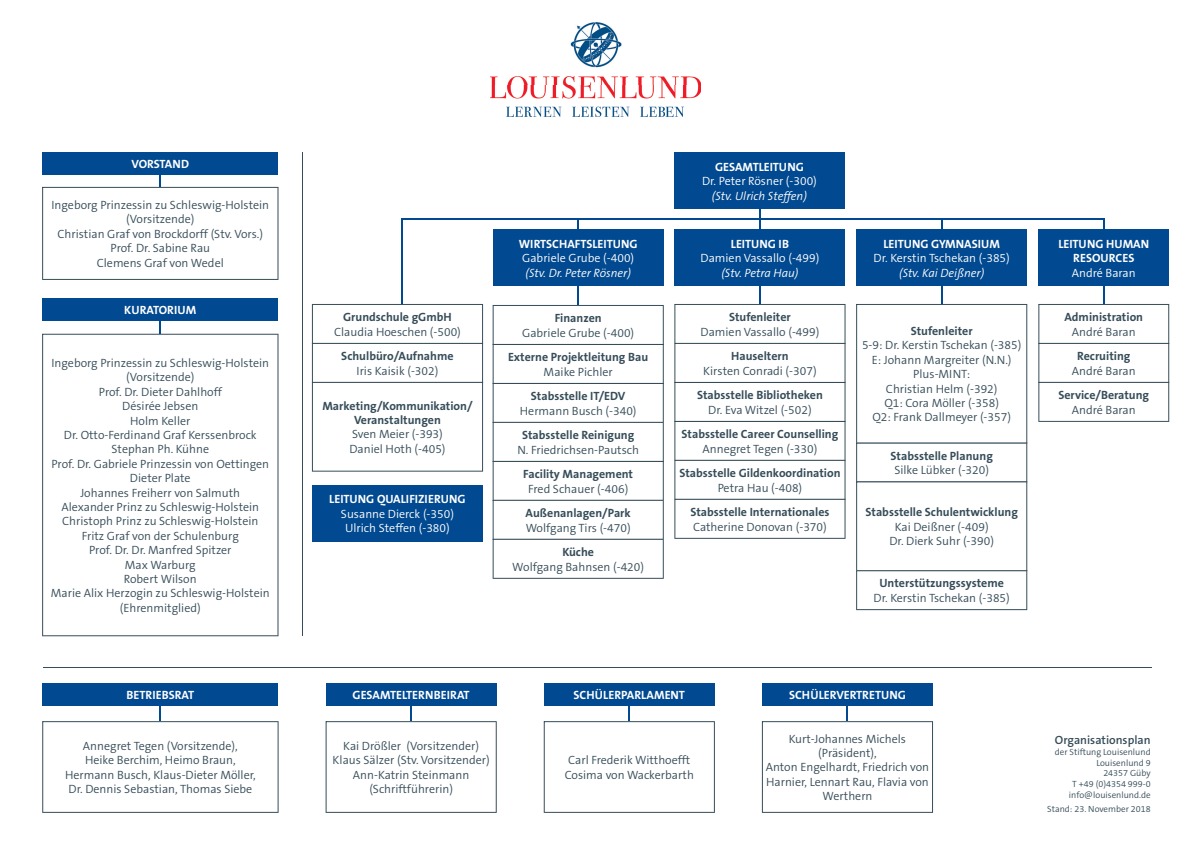
<style>
.page{position:relative;width:1191px;height:842px;background:#fff}
.page>*{position:absolute;margin:0;border:0;box-sizing:border-box;transform-origin:0 0}
.t1{font:300 12px/14.4px "The Sans B4";color:#364d59;text-align:center}
.t2{font:700 12px/14.4px "The Sans B7";color:#364d59;text-align:center}
.t3{font:700 12px/14.4px "The Sans B7";color:#fff;text-align:center}
.t4{font:300 12px/14.4px "The Sans B4";color:#fff;text-align:center}
.t5{font:italic 300 12px "The Sans B4";color:#fff}
.t6{font:600 12px "The Sans B6";color:#364d59}
.t7{font:300 9px/10.8px "The Sans B4";color:#364d59;text-align:right}
</style>
<div class="page">
<img style="left:490px;top:23px;width:211px;height:94px">
<div style="left:43px;top:152px;width:235px;height:23px;background:#014990"></div>
<svg style="left:42px;top:334px;width:236px;height:302px"></svg>
<div style="left:43px;top:298px;width:235px;height:22px;background:#014990"></div>
<div style="left:493px;top:229px;width:170px;height:57px;background:#014990"></div>
<div style="left:675px;top:229px;width:170px;height:57px;background:#014990"></div>
<div style="left:856px;top:229px;width:170px;height:57px;background:#014990"></div>
<svg style="left:312px;top:304px;width:171px;height:168px"></svg>
<div style="left:43px;top:683px;width:235px;height:23px;background:#014990"></div>
<div style="left:326px;top:683px;width:170px;height:23px;background:#014990"></div>
<div style="left:544px;top:683px;width:170px;height:23px;background:#014990"></div>
<div style="left:762px;top:683px;width:170px;height:23px;background:#014990"></div>
<hr style="left:302px;top:152px;width:1px;height:484px;background:#364d59">
<hr style="left:43px;top:667px;width:1108px;height:1px;background:#364d59">
<div style="left:312px;top:485px;width:170px;height:57px;background:#014990"></div>
<div style="left:1038px;top:229px;width:131px;height:57px;background:#014990"></div>
<div style="left:674px;top:152px;width:170px;height:57px;background:#014990"></div>
<hr style="left:402px;top:219px;width:1px;height:85px;background:#014990">
<hr style="left:402px;top:218px;width:702px;height:1px;background:#014990">
<svg style="left:759px;top:209px;width:1px;height:20px"></svg>
<svg style="left:492px;top:286px;width:172px;height:293px"></svg>
<svg style="left:674px;top:285px;width:171px;height:254px"></svg>
<svg style="left:856px;top:285px;width:171px;height:325px"></svg>
<svg style="left:1038px;top:286px;width:131px;height:136px"></svg>
<svg style="left:42px;top:706px;width:236px;height:107px"></svg>
<svg style="left:325px;top:706px;width:172px;height:107px"></svg>
<svg style="left:544px;top:706px;width:171px;height:107px"></svg>
<svg style="left:762px;top:706px;width:171px;height:107px"></svg>
<svg style="left:160px;top:320px;width:1px;height:14px"></svg>
<svg style="left:42px;top:175px;width:236px;height:105px"></svg>
<p class="t3" style="left:132px;top:157px;width:59px">VORSTAND</p>
<p class="t1" style="left:51px;top:198px;width:219px">Ingeborg Prinzessin zu Schleswig-Holstein (Vorsitzende)<br>Christian Graf von Brockdorff (Stv. Vors.)<br>Prof. Dr. Sabine Rau<br>Clemens Graf von Wedel</p>
<p class="t3" style="left:124px;top:303px;width:73px">KURATORIUM</p>
<p class="t1" style="left:51px;top:356px;width:220px">Ingeborg Prinzessin zu Schleswig-Holstein (Vorsitzende)<br>Prof. Dr. Dieter Dahlhoff<br>Désirée Jebsen<br>Holm Keller<br>Dr. Otto-Ferdinand Graf Kerssenbrock<br>Stephan Ph. Kühne<br>Prof. Dr. Gabriele Prinzessin von Oettingen<br>Dieter Plate<br>Johannes Freiherr von Salmuth<br>Alexander Prinz zu Schleswig-Holstein<br>Christoph Prinz zu Schleswig-Holstein<br>Fritz Graf von der Schulenburg<br>Prof. Dr. Dr. Manfred Spitzer<br>Max Warburg<br>Robert Wilson<br>Marie Alix Herzogin zu Schleswig-Holstein (Ehrenmitglied)</p>
<p class="t2" style="left:343px;top:310px;width:110px">Grundschule gGmbH</p>
<p class="t1" style="left:334px;top:325px;width:128px">Claudia Hoeschen (-500)</p>
<p class="t2" style="left:341px;top:349px;width:114px">Schulbüro/Aufnahme</p>
<p class="t1" style="left:356px;top:364px;width:83px">Iris Kaisik (-302)</p>
<p class="t2" style="left:322px;top:399px;width:152px">Marketing/Kommunikation/<br>Veranstaltungen</p>
<p class="t1" style="left:349px;top:428px;width:98px;text-align:left">Sven Meier (-393)<br>Daniel Hoth (-405)</p>
<p class="t3" style="left:329px;top:493px;width:138px">LEITUNG QUALIFIZIERUNG</p>
<p class="t4" style="left:341px;top:507px;width:114px">Susanne Dierck (-350)<br>Ulrich Steffen (-380)</p>
<p class="t3" style="left:519px;top:237px;width:120px">WIRTSCHAFTSLEITUNG</p>
<p class="t4" style="left:522px;top:251px;width:114px">Gabriele Grube (-400)</p>
<p class="t5" style="left:525px;top:266px;width:107px">(Stv. Dr. Peter Rösner)</p>
<p class="t2" style="left:555px;top:311px;width:48px">Finanzen</p>
<p class="t1" style="left:522px;top:326px;width:114px">Gabriele Grube (-400)</p>
<p class="t2" style="left:508px;top:350px;width:141px">Externe Projektleitung Bau</p>
<p class="t1" style="left:543px;top:365px;width:71px">Maike Pichler</p>
<p class="t2" style="left:531px;top:389px;width:96px">Stabsstelle IT/EDV</p>
<p class="t1" style="left:520px;top:404px;width:118px">Hermann Busch (-340)</p>
<p class="t2" style="left:522px;top:428px;width:114px">Stabsstelle Reinigung</p>
<p class="t1" style="left:517px;top:443px;width:123px">N. Friedrichsen-Pautsch</p>
<p class="t2" style="left:523px;top:467px;width:111px">Facility Management</p>
<p class="t1" style="left:528px;top:482px;width:102px">Fred Schauer (-406)</p>
<p class="t2" style="left:525px;top:506px;width:107px">Außenanlagen/Park</p>
<p class="t1" style="left:526px;top:521px;width:106px">Wolfgang Tirs (-470)</p>
<p class="t2" style="left:562px;top:545px;width:33px">Küche</p>
<p class="t1" style="left:512px;top:560px;width:133px">Wolfgang Bahnsen (-420)</p>
<p class="t3" style="left:715px;top:160px;width:90px">GESAMTLEITUNG</p>
<p class="t4" style="left:702px;top:174px;width:116px">Dr. Peter Rösner (-300)</p>
<p class="t5" style="left:712px;top:189px;width:96px">(Stv. Ulrich Steffen)</p>
<p class="t3" style="left:731px;top:237px;width:60px">LEITUNG IB</p>
<p class="t4" style="left:700px;top:251px;width:120px">Damien Vassallo (-499)</p>
<p class="t5" style="left:721px;top:266px;width:79px">(Stv. Petra Hau)</p>
<p class="t2" style="left:729px;top:310px;width:63px">Stufenleiter</p>
<p class="t1" style="left:700px;top:325px;width:120px">Damien Vassallo (-499)</p>
<p class="t2" style="left:731px;top:349px;width:59px">Hauseltern</p>
<p class="t1" style="left:703px;top:364px;width:115px">Kirsten Conradi (-307)</p>
<p class="t2" style="left:697px;top:388px;width:127px">Stabsstelle Bibliotheken</p>
<p class="t1" style="left:708px;top:403px;width:105px">Dr. Eva Witzel (-502)</p>
<p class="t2" style="left:681px;top:427px;width:158px">Stabsstelle Career Counselling</p>
<p class="t1" style="left:702px;top:442px;width:116px">Annegret Tegen (-330)</p>
<p class="t2" style="left:679px;top:466px;width:163px">Stabsstelle Gildenkoordination</p>
<p class="t1" style="left:717px;top:481px;width:86px">Petra Hau (-408)</p>
<p class="t2" style="left:690px;top:505px;width:141px">Stabsstelle Internationales</p>
<p class="t1" style="left:693px;top:520px;width:135px">Catherine Donovan (-370)</p>
<p class="t3" style="left:883px;top:237px;width:118px">LEITUNG GYMNASIUM</p>
<p class="t4" style="left:873px;top:251px;width:138px">Dr. Kerstin Tschekan (-385)</p>
<p class="t5" style="left:899px;top:266px;width:87px">(Stv. Kai Deißner)</p>
<p class="t2" style="left:910px;top:324px;width:63px">Stufenleiter</p>
<p class="t1" style="left:862px;top:339px;width:161px">5-9: Dr. Kerstin Tschekan (-385)<br>E: Johann Margreiter (N.N.)<br>Plus-MINT:<br>Christian Helm (-392)<br>Q1: Cora Möller (-358)<br>Q2: Frank Dallmeyer (-357)</p>
<p class="t2" style="left:890px;top:449px;width:104px">Stabsstelle Planung</p>
<p class="t1" style="left:894px;top:463px;width:96px">Silke Lübker (-320)</p>
<p class="t2" style="left:865px;top:505px;width:154px">Stabsstelle Schulentwicklung</p>
<p class="t1" style="left:889px;top:520px;width:106px">Kai Deißner (-409)<br>Dr. Dierk Suhr (-390)</p>
<p class="t2" style="left:879px;top:576px;width:126px">Unterstützungssysteme</p>
<p class="t1" style="left:873px;top:591px;width:138px">Dr. Kerstin Tschekan (-385)</p>
<p class="t3" style="left:1058px;top:237px;width:92px">LEITUNG HUMAN<br>RESOURCES</p>
<p class="t4" style="left:1071px;top:266px;width:65px">André Baran</p>
<p class="t2" style="left:1064px;top:310px;width:80px">Administration</p>
<p class="t1" style="left:1071px;top:325px;width:65px">André Baran</p>
<p class="t2" style="left:1077px;top:349px;width:55px">Recruiting</p>
<p class="t1" style="left:1071px;top:364px;width:65px">André Baran</p>
<p class="t2" style="left:1058px;top:388px;width:92px">Service/Beratung</p>
<p class="t1" style="left:1071px;top:403px;width:65px">André Baran</p>
<p class="t3" style="left:126px;top:688px;width:69px">BETRIEBSRAT</p>
<p class="t3" style="left:352px;top:688px;width:119px">GESAMTELTERNBEIRAT</p>
<p class="t1" style="left:65px;top:739px;width:192px">Annegret Tegen (Vorsitzende),<br>Heike Berchim, Heimo Braun, Hermann Busch, Klaus-Dieter Möller, Dr. Dennis Sebastian, Thomas Siebe</p>
<p class="t1" style="left:333px;top:739px;width:159px">Kai Drößler (Vorsitzender)<br>Klaus Sälzer (Stv. Vorsitzender)<br>Ann-Katrin Steinmann (Schriftführerin)</p>
<p class="t3" style="left:573px;top:688px;width:113px">SCHÜLERPARLAMENT</p>
<p class="t1" style="left:564px;top:753px;width:131px;text-align:left">Carl Frederik Witthoefft<br>Cosima von Wackerbarth</p>
<p class="t3" style="left:789px;top:688px;width:118px">SCHÜLERVERTRETUNG</p>
<p class="t1" style="left:765px;top:732px;width:165px">Kurt-Johannes Michels (Präsident),<br>Anton Engelhardt, Friedrich von<br>Harnier, Lennart Rau, Flavia von<br>Werthern</p>
<p class="t6" style="left:1055px;top:734px;width:97px">Organisationsplan</p>
<p class="t7" style="left:1055px;top:747px;width:97px">der Stiftung Louisenlund<br>Louisenlund 9<br>24357 Güby<br>T +49 (0)4354 999-0 info@louisenlund.de</p>
<p class="t7" style="left:1047px;top:804px;width:105px">Stand: 23. November 2018</p>
</div>
